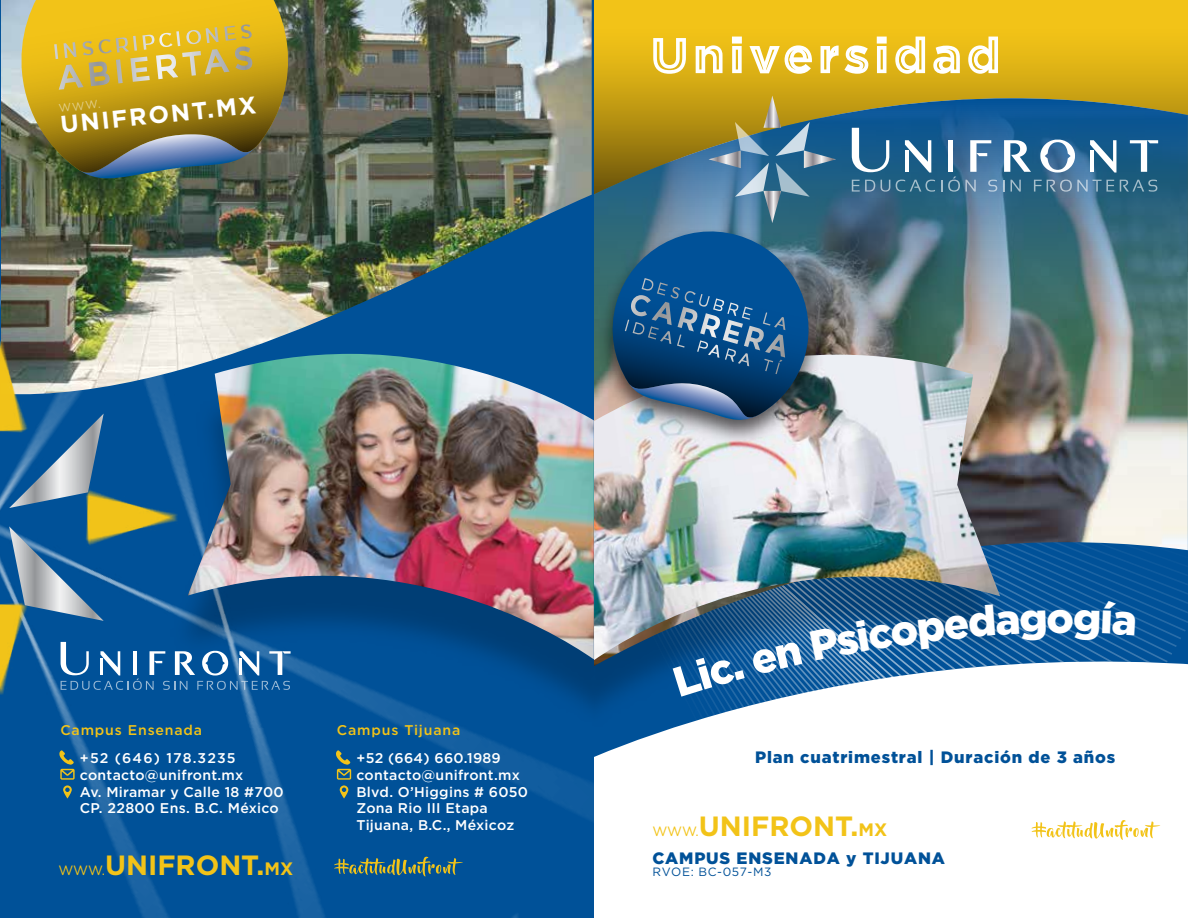
<style>
.page{position:relative;width:1188px;height:918px;background:#fff}
.page>*{position:absolute;margin:0;border:0;box-sizing:border-box;transform-origin:0 0}
.t1{font:900 42px "Gotham";color:#fff}
.t2{font:700 27.75px "Gotham";color:#f2c318}
.t3{font:700 24.15px "Gotham";color:#fff}
.t4{font:900 16.5px "Gotham";letter-spacing:.05em;color:#005198}
.t5{font:500 14.1px/16.5px "Gotham";letter-spacing:.02em;color:#fff}
.t6{font:500 14.1px "Gotham";letter-spacing:.06em;color:#f2c318}
.t7{font:500 14.1px "Gotham";letter-spacing:.08em;color:#fff}
.t8{font:12px "Gotham";letter-spacing:.05em;color:#005198}
.t9{font:11.4px "Gotham";color:rgb(255 255 255/.5)}
.s1{font-weight:400;font-size:13.5px}
.s2{font-size:18px}
</style>
<div class="page">
<svg style="left:594px;top:0;width:594px;height:98px;background:#e5b816"></svg>
<svg style="left:594px;top:728px;width:78px;height:29px"></svg>
<img style="left:1041px;top:586px;width:147px;height:79px">
<img style="left:594px;top:98px;width:594px;height:488px">
<img style="left:594px;top:369px;width:447px;height:359px">
<img style="left:594px;top:354px;width:406px;height:306px">
<img style="left:0;top:0;width:594px;height:918px">
<img style="left:1px;top:0;width:591px;height:396px">
<svg style="left:9px;top:526px;width:95px;height:95px"></svg>
<svg style="left:9px;top:414px;width:95px;height:94px"></svg>
<img style="left:0;top:551px;width:79px;height:196px">
<img style="left:0;top:296px;width:79px;height:188px">
<img style="left:34px;top:439px;width:197px;height:157px">
<svg style="left:709px;top:96px;width:127px;height:123px;background:#6a857d"></svg>
<svg style="left:852px;top:128px;width:37px;height:44px"></svg>
<svg style="left:905px;top:140px;width:26px;height:33px"></svg>
<svg style="left:1004px;top:140px;width:27px;height:32px"></svg>
<svg style="left:1090px;top:140px;width:26px;height:33px"></svg>
<hr style="left:1090px;top:150px;width:4px;height:22px;background:#fff">
<svg style="left:1130px;top:140px;width:28px;height:32px"></svg>
<svg style="left:1040px;top:139px;width:35px;height:34px"></svg>
<svg style="left:852px;top:180px;width:23px;height:12px"></svg>
<svg style="left:881px;top:180px;width:9px;height:12px"></svg>
<svg style="left:896px;top:180px;width:39px;height:12px"></svg>
<svg style="left:941px;top:180px;width:1px;height:12px"></svg>
<svg style="left:948px;top:140px;width:49px;height:52px;background:#668eaf"></svg>
<svg style="left:1003px;top:180px;width:1px;height:12px"></svg>
<svg style="left:1011px;top:180px;width:10px;height:12px"></svg>
<svg style="left:1034px;top:180px;width:80px;height:12px"></svg>
<svg style="left:1120px;top:180px;width:37px;height:12px"></svg>
<svg style="left:1032px;top:820px;width:128px;height:20px"></svg>
<img style="left:570px;top:219px;width:269px;height:236px">
<svg style="left:608px;top:220px;width:212px;height:207px;background:#5d7882"></svg>
<img style="left:613px;top:231px;width:196px;height:195px">
<svg style="left:653px;top:38px;width:33px;height:36px"></svg>
<svg style="left:696px;top:45px;width:27px;height:28px"></svg>
<svg style="left:732px;top:37px;width:10px;height:36px"></svg>
<svg style="left:749px;top:45px;width:63px;height:29px"></svg>
<svg style="left:821px;top:45px;width:47px;height:29px"></svg>
<svg style="left:877px;top:37px;width:10px;height:36px"></svg>
<svg style="left:895px;top:37px;width:30px;height:37px"></svg>
<svg style="left:933px;top:46px;width:27px;height:28px"></svg>
<svg style="left:968px;top:37px;width:30px;height:37px"></svg>
<svg style="left:61px;top:642px;width:230px;height:48px;background:#3071ab"></svg>
<svg style="left:334px;top:857px;width:129px;height:19px;background:#437074"></svg>
<svg style="left:14px;top:0;width:277px;height:187px;background:#747f71"></svg>
<svg style="left:21px;top:0;width:267px;height:173px;background:#b99922"></svg>
<svg style="left:54px;top:24px;width:199px;height:46px;background:#dfbc3b"></svg>
<img style="left:78px;top:134px;width:182px;height:53px">
<svg style="left:336px;top:750px;width:15px;height:49px"></svg>
<svg style="left:59px;top:750px;width:16px;height:49px"></svg>
<svg style="left:673px;top:658px;width:72px;height:39px;background:#08559a"></svg>
<svg style="left:751px;top:641px;width:51px;height:34px;background:#2166a4"></svg>
<svg style="left:810px;top:604px;width:236px;height:57px;background:#1d5f99"></svg>
<svg style="left:1074px;top:601px;width:62px;height:39px;background:#0a579b"></svg>
<h3 class="t3" style="left:59px;top:109px;width:198px;rotate:-6deg">UNIFRONT.MX</h3>
<p class="t9" style="left:58px;top:101px;width:43px;rotate:-6deg">WWW.</p>
<h1 class="t1" style="left:1047px;top:589px;width:29px">o</h1>
<p class="t6" style="left:60px;top:721px;width:143px">Campus Ensenada</p>
<p class="t6" style="left:337px;top:721px;width:125px">Campus Tijuana</p>
<p class="t7" style="left:80px;top:749px;width:157px">+52 (646) 178.3235</p>
<p class="t5" style="left:80px;top:783px;width:205px">Av. Miramar y Calle 18 #700<br>CP. 22800 Ens. B.C. México</p>
<p class="t5" style="left:80px;top:766px;width:165px">contacto@unifront.mx</p>
<p class="t5" style="left:357px;top:749px;width:146px">+52 (664) 660.1989</p>
<p class="t5" style="left:357px;top:766px;width:165px">contacto@unifront.mx</p>
<p class="t5" style="left:357px;top:783px;width:173px">Blvd. O’Higgins # 6050<br>Zona Rio III Etapa<br>Tijuana, B.C., Méxicoz</p>
<p class="t4" style="left:755px;top:746px;width:362px">Plan cuatrimestral | Duración de 3 años</p>
<h2 class="t2" style="left:652px;top:808px;width:236px"><span class="s1">WWW.</span>UNIFRONT.<span class="s2">MX</span></h2>
<h2 class="t2" style="left:58px;top:847px;width:236px"><span class="s1">WWW.</span>UNIFRONT.<span class="s2">MX</span></h2>
<p class="t4" style="left:652px;top:847px;width:294px">CAMPUS ENSENADA y TIJUANA</p>
<p class="t8" style="left:652px;top:864px;width:121px">RVOE: BC-057-M3</p>
</div>
